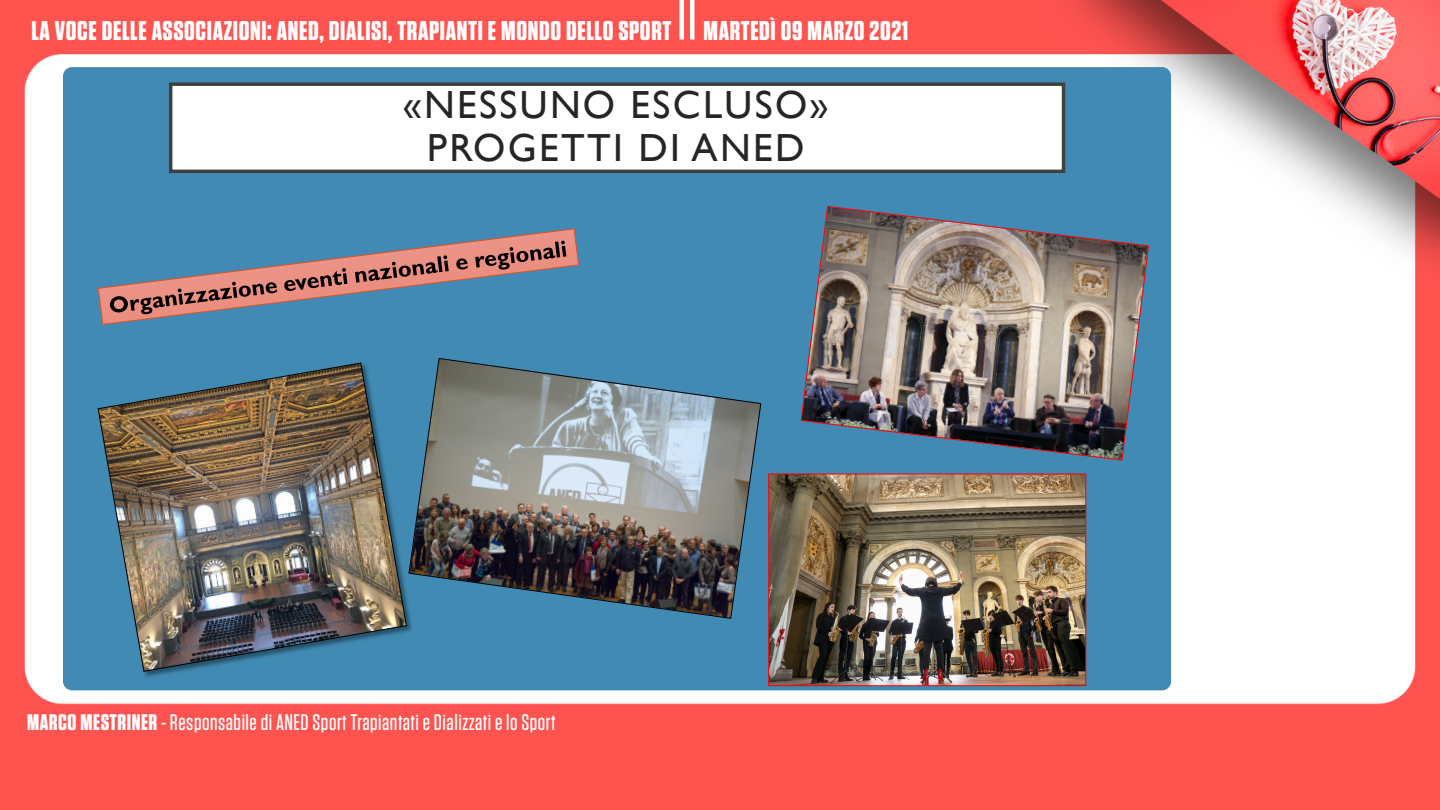
<style>
.page{position:relative;width:1440px;height:810px;background:#fff}
.page>*{position:absolute;margin:0;border:0;box-sizing:border-box;transform-origin:0 0}
.t1{font:39.22px/42.4px "Gill Sans";letter-spacing:.06em;color:#262626;text-align:center}
.t2{font:700 27px "Tungsten";letter-spacing:.025em;color:#fff}
.t3{font:500 22.5px "Tungsten";letter-spacing:.025em;color:#fff}
.s1{font-weight:700}
</style>
<div class="page">
<img style="left:0;top:0;width:1440px;height:810px">
<div style="left:679px;top:0;width:5px;height:40px;background:#fff"></div>
<hr style="left:690px;top:0;width:4px;height:40px;background:#fff">
<div style="left:63px;top:67px;width:1108px;height:623px;background:#418ab3"></div>
<div style="left:171px;top:84px;width:893px;height:87px;background:#fff"></div>
<div style="left:169px;top:82px;width:896px;height:91px;border:3px solid #404040"></div>
<svg style="left:98px;top:228px;width:481px;height:97px"></svg>
<svg style="left:98px;top:229px;width:481px;height:95px;background:#758296"></svg>
<img style="left:800px;top:205px;width:349px;height:256px">
<img style="left:770px;top:476px;width:314px;height:208px">
<div style="left:768px;top:474px;width:318px;height:212px;border:1px solid #f00"></div>
<div style="left:96px;top:361px;width:319px;height:319px;background:#418ab3"></div>
<img style="left:98px;top:363px;width:309px;height:309px">
<img style="left:408px;top:357px;width:354px;height:262px">
<p class="t2" style="left:31px;top:16px;width:878px">LA VOCE DELLE ASSOCIAZIONI: ANED, DIALISI, TRAPIANTI E MONDO DELLO SPORT MARTEDÌ 09 MARZO 2021</p>
<p class="t1" style="left:403px;top:85px;width:428px">«NESSUNO ESCLUSO»<br>PROGETTI DI ANED</p>
<p class="t3" style="left:27px;top:710px;width:530px"><span class="s1">MARCO MESTRINER</span> - Responsabile di ANED Sport Trapiantati e Dializzati e lo Sport</p>
</div>
